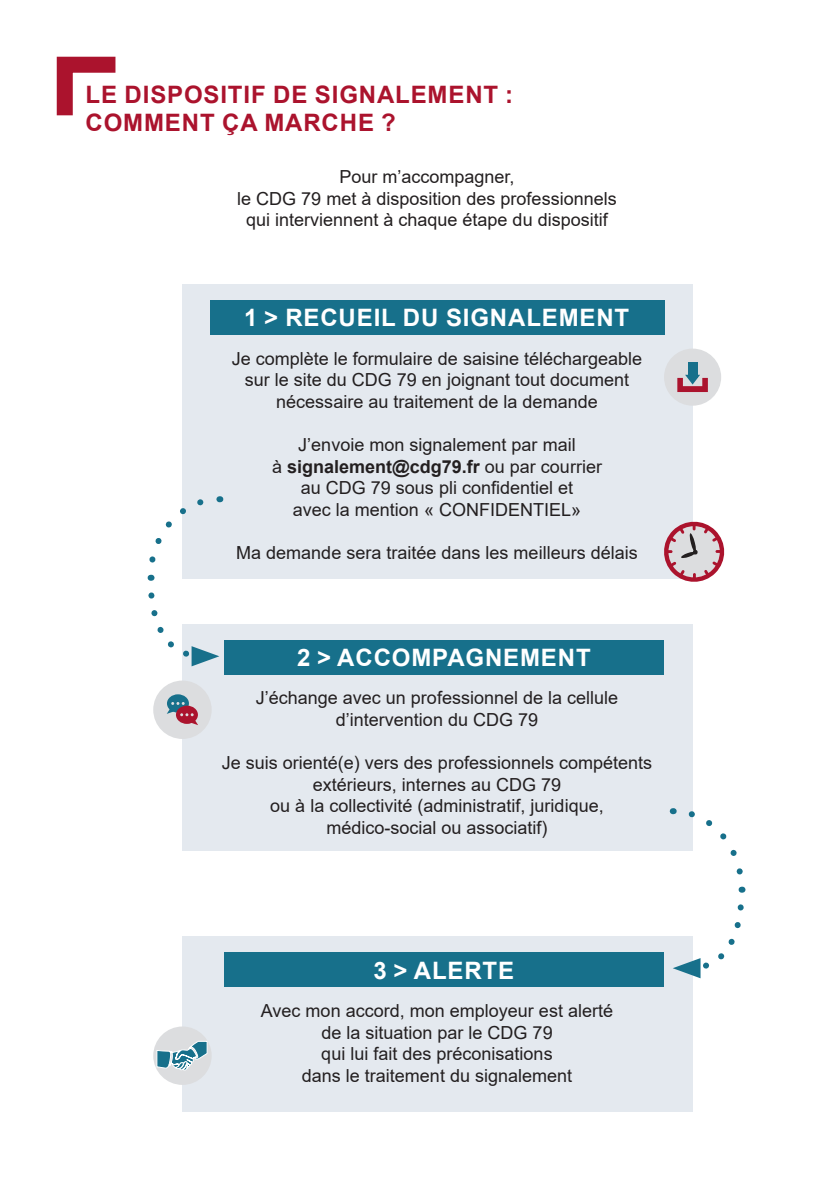
<style>
.page{position:relative;width:840px;height:1191px;background:#fff}
.page>*{position:absolute;margin:0;border:0;box-sizing:border-box;transform-origin:0 0}
.t1{font:700 24px "Arial";letter-spacing:.035em;color:#fff}
.t2{font:700 24px "Arial";letter-spacing:.035em;color:#ab132d}
.t3{font:18px/21.6px "Arial";color:#231f20;text-align:center}
.t4{font:700 18px "Arial";color:#231f20}
.s1{font-weight:400}
</style>
<div class="page">
<svg style="left:56px;top:56px;width:60px;height:60px"></svg>
<div style="left:181px;top:935px;width:511px;height:176px;background:#e4e9ef"></div>
<div style="left:181px;top:624px;width:511px;height:226px;background:#e4e9ef"></div>
<div style="left:181px;top:283px;width:511px;height:295px;background:#e4e9ef"></div>
<div style="left:210px;top:300px;width:453px;height:34px;background:#17708b"></div>
<div style="left:224px;top:640px;width:439px;height:34px;background:#17708b"></div>
<div style="left:224px;top:952px;width:439px;height:34px;background:#17708b"></div>
<svg style="left:147px;top:495px;width:61px;height:86px"></svg>
<svg style="left:148px;top:592px;width:71px;height:74px"></svg>
<svg style="left:683px;top:806px;width:63px;height:86px"></svg>
<svg style="left:672px;top:904px;width:72px;height:74px"></svg>
<div style="left:153px;top:1026px;width:58px;height:58px;background:#dcdddf;border-radius:50%"></div>
<svg style="left:156px;top:1040px;width:51px;height:32px"></svg>
<div style="left:663px;top:348px;width:57px;height:58px;background:#dcdddf;border-radius:50%"></div>
<div style="left:687px;top:362px;width:9px;height:15px;background:#17708b"></div>
<svg style="left:677px;top:375px;width:30px;height:17px"></svg>
<div style="left:153px;top:680px;width:58px;height:59px;background:#dcdddf;border-radius:50%"></div>
<svg style="left:167px;top:694px;width:31px;height:31px"></svg>
<svg style="left:660px;top:519px;width:65px;height:63px"></svg>
<p class="t2" style="left:85px;top:77px;width:429px">LE DISPOSITIF DE SIGNALEMENT :</p>
<p class="t2" style="left:85px;top:106px;width:311px">COMMENT ÇA MARCHE ?</p>
<p class="t3" style="left:339px;top:166px;width:177px">Pour m’accompagner,</p>
<p class="t3" style="left:237px;top:188px;width:381px">le CDG 79 met à disposition des professionnels</p>
<p class="t3" style="left:246px;top:209px;width:363px">qui interviennent à chaque étape du dispositif</p>
<p class="t1" style="left:244px;top:301px;width:386px">1 &gt; RECUEIL DU SIGNALEMENT</p>
<p class="t3" style="left:231px;top:347px;width:412px">Je complète le formulaire de saisine téléchargeable</p>
<p class="t3" style="left:244px;top:369px;width:386px">sur le site du CDG 79 en joignant tout document</p>
<p class="t3" style="left:276px;top:391px;width:323px">nécessaire au traitement de la demande</p>
<p class="t3" style="left:298px;top:434px;width:279px">J’envoie mon signalement par mail</p>
<p class="t4" style="left:272px;top:454px;width:331px"><span class="s1">à</span> signalement@cdg79.fr <span class="s1">ou par courrier</span></p>
<p class="t3" style="left:292px;top:477px;width:290px">au CDG 79 sous pli confidentiel et avec la mention « CONFIDENTIEL»</p>
<p class="t3" style="left:236px;top:542px;width:403px">Ma demande sera traitée dans les meilleurs délais</p>
<p class="t1" style="left:297px;top:640px;width:295px">2 &gt; ACCOMPAGNEMENT</p>
<p class="t3" style="left:255px;top:687px;width:364px">J’échange avec un professionnel de la cellule d’intervention du CDG 79</p>
<p class="t3" style="left:221px;top:752px;width:432px">Je suis orienté(e) vers des professionnels compétents extérieurs, internes au CDG 79</p>
<p class="t3" style="left:270px;top:795px;width:335px">ou à la collectivité (administratif, juridique,</p>
<p class="t3" style="left:326px;top:816px;width:223px">médico-social ou associatif)</p>
<p class="t1" style="left:373px;top:953px;width:142px">3 &gt; ALERTE</p>
<p class="t3" style="left:261px;top:999px;width:353px">Avec mon accord, mon employeur est alerté</p>
<p class="t3" style="left:321px;top:1021px;width:233px">de la situation par le CDG 79</p>
<p class="t3" style="left:321px;top:1043px;width:233px">qui lui fait des préconisations</p>
<p class="t3" style="left:301px;top:1064px;width:272px">dans le traitement du signalement</p>
</div>
